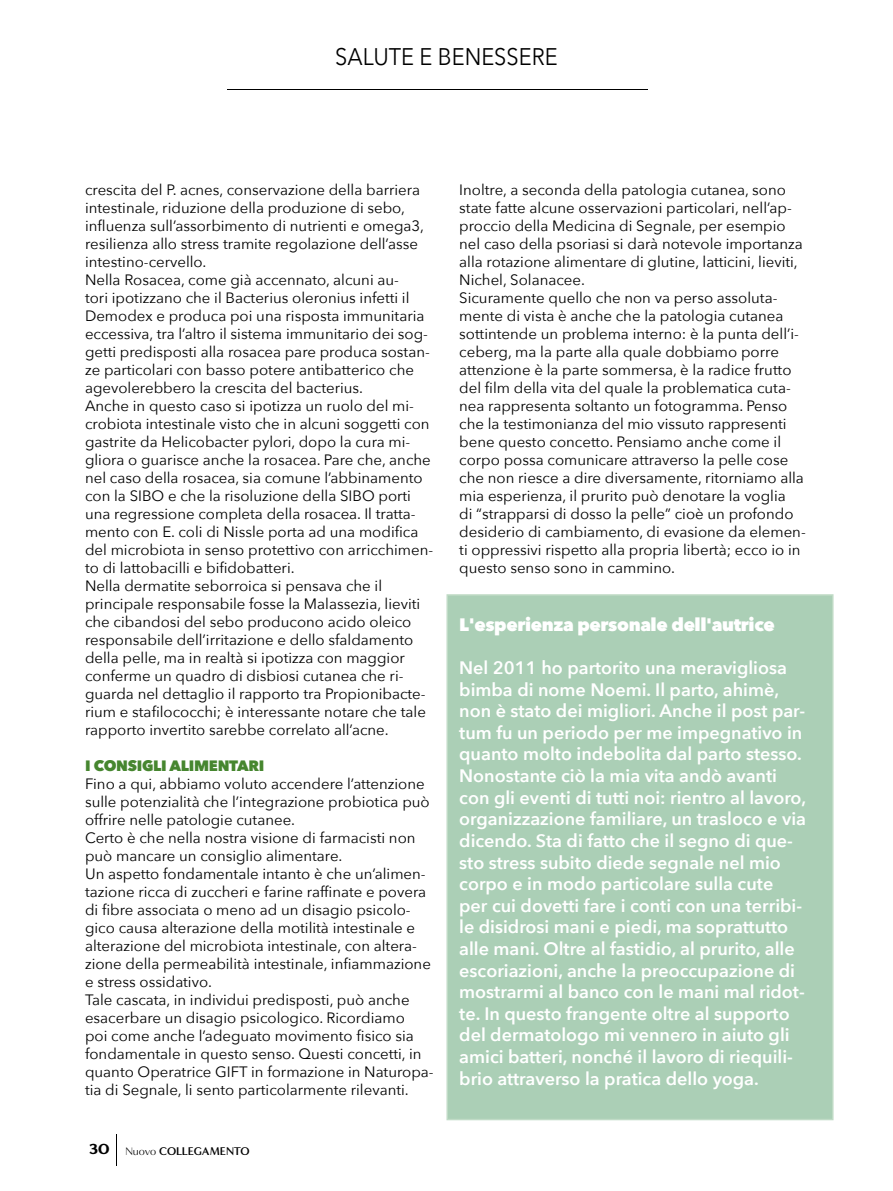
<style>
.page{position:relative;width:893px;height:1191px;background:#fff}
.page>*{position:absolute;margin:0;border:0;box-sizing:border-box;transform-origin:0 0}
.t1{font:24px "Avenir Next";color:#000;scale:.91 1}
.t2{font:600 18px/21.6px "Avenir Next";color:#fff}
.t3{font:800 18px "Avenir Next";letter-spacing:-.02em;color:#fff}
.t4{font:15px/18px "Avenir Next";color:#000}
.t5{font:800 15px "Avenir Next";letter-spacing:-.02em;color:#46862f}
.t6{font:700 11.4px "Minerva Modern";letter-spacing:-.015em;color:#000}
.s1{font-weight:900;font-size:15px}
.s2{font-weight:400;font-size:11.25px}
</style>
<div class="page">
<div style="left:446px;top:594px;width:387px;height:526px;background:#abcfb6;border:2px solid #c0dbc6"></div>
<hr style="left:227px;top:89px;width:421px;height:1px;background:#000">
<hr style="left:116px;top:1134px;width:1px;height:31px;background:#000">
<h1 class="t1" style="left:335px;top:36px;width:246px">SALUTE E BENESSERE</h1>
<p class="t4" style="left:85px;top:180px;width:350px">crescita del P. acnes, conservazione della barriera intestinale, riduzione della produzione di sebo, influenza sull’assorbimento di nutrienti e omega3, resilienza allo stress tramite regolazione dell’asse intestino-cervello.<br>Nella Rosacea, come già accennato, alcuni au-<br>tori ipotizzano che il Bacterius oleronius infetti il Demodex e produca poi una risposta immunitaria eccessiva, tra l’altro il sistema immunitario dei sog&shy;getti predisposti alla rosacea pare produca sostan&shy;ze particolari con basso potere antibatterico che agevolerebbero la crescita del bacterius.<br>Anche in questo caso si ipotizza un ruolo del mi&shy;crobiota intestinale visto che in alcuni soggetti con gastrite da Helicobacter pylori, dopo la cura mi&shy;gliora o guarisce anche la rosacea. Pare che, anche nel caso della rosacea, sia comune l’abbinamento con la SIBO e che la risoluzione della SIBO porti una regressione completa della rosacea. Il tratta&shy;mento con E. coli di Nissle porta ad una modifica del microbiota in senso protettivo con arricchimen&shy;to di lattobacilli e bifidobatteri.<br>Nella dermatite seborroica si pensava che il principale responsabile fosse la Malassezia, lieviti che cibandosi del sebo producono acido oleico responsabile dell’irritazione e dello sfaldamento della pelle, ma in realtà si ipotizza con maggior conferme un quadro di disbiosi cutanea che ri&shy;guarda nel dettaglio il rapporto tra Propionibacte&shy;rium e stafilococchi; è interessante notare che tale rapporto invertito sarebbe correlato all’acne.</p>
<p class="t5" style="left:85px;top:756px;width:181px">I CONSIGLI ALIMENTARI</p>
<p class="t4" style="left:85px;top:774px;width:350px">Fino a qui, abbiamo voluto accendere l’attenzione sulle potenzialità che l’integrazione probiotica può offrire nelle patologie cutanee.<br>Certo è che nella nostra visione di farmacisti non può mancare un consiglio alimentare.<br>Un aspetto fondamentale intanto è che un’alimen&shy;tazione ricca di zuccheri e farine raffinate e povera di fibre associata o meno ad un disagio psicolo&shy;gico causa alterazione della motilità intestinale e alterazione del microbiota intestinale, con altera&shy;zione della permeabilità intestinale, infiammazione e stress ossidativo.<br>Tale cascata, in individui predisposti, può anche esacerbare un disagio psicologico. Ricordiamo<br>poi come anche l’adeguato movimento fisico sia fondamentale in questo senso. Questi concetti, in quanto Operatrice GIFT in formazione in Naturopa&shy;tia di Segnale, li sento particolarmente rilevanti.</p>
<p class="t6" style="left:89px;top:1144px;width:162px"><span class="s1">30</span> <span class="s2">Nuovo</span> COLLEGAMENTO</p>
<p class="t4" style="left:459px;top:180px;width:348px">Inoltre, a seconda della patologia cutanea, sono state fatte alcune osservazioni particolari, nell’ap&shy;proccio della Medicina di Segnale, per esempio nel caso della psoriasi si darà notevole importanza alla rotazione alimentare di glutine, latticini, lieviti, Nichel, Solanacee.<br>Sicuramente quello che non va perso assoluta&shy;mente di vista è anche che la patologia cutanea sottintende un problema interno: è la punta dell’i&shy;ceberg, ma la parte alla quale dobbiamo porre attenzione è la parte sommersa, è la radice frutto del film della vita del quale la problematica cuta&shy;nea rappresenta soltanto un fotogramma. Penso che la testimonianza del mio vissuto rappresenti bene questo concetto. Pensiamo anche come il corpo possa comunicare attraverso la pelle cose che non riesce a dire diversamente, ritorniamo alla mia esperienza, il prurito può denotare la voglia<br>di “strapparsi di dosso la pelle” cioè un profondo desiderio di cambiamento, di evasione da elemen&shy;ti oppressivi rispetto alla propria libertà; ecco io in questo senso sono in cammino.</p>
<p class="t3" style="left:459px;top:613px;width:317px">L'esperienza personale dell'autrice</p>
<p class="t2" style="left:459px;top:656px;width:348px">Nel 2011 ho partorito una meravigliosa bimba di nome Noemi. Il parto, ahimè, non è stato dei migliori. Anche il post par&shy;tum fu un periodo per me impegnativo in quanto molto indebolita dal parto stesso.<br>Nonostante ciò la mia vita andò avanti con gli eventi di tutti noi: rientro al lavoro, organizzazione familiare, un trasloco e via dicendo. Sta di fatto che il segno di que&shy;sto stress subito diede segnale nel mio corpo e in modo particolare sulla cute per cui dovetti fare i conti con una terribi&shy;le disidrosi mani e piedi, ma soprattutto alle mani. Oltre al fastidio, al prurito, alle escoriazioni, anche la preoccupazione di mostrarmi al banco con le mani mal ridot&shy;te. In questo frangente oltre al supporto del dermatologo mi vennero in aiuto gli amici batteri, nonché il lavoro di riequili&shy;brio attraverso la pratica dello yoga.</p>
</div>
